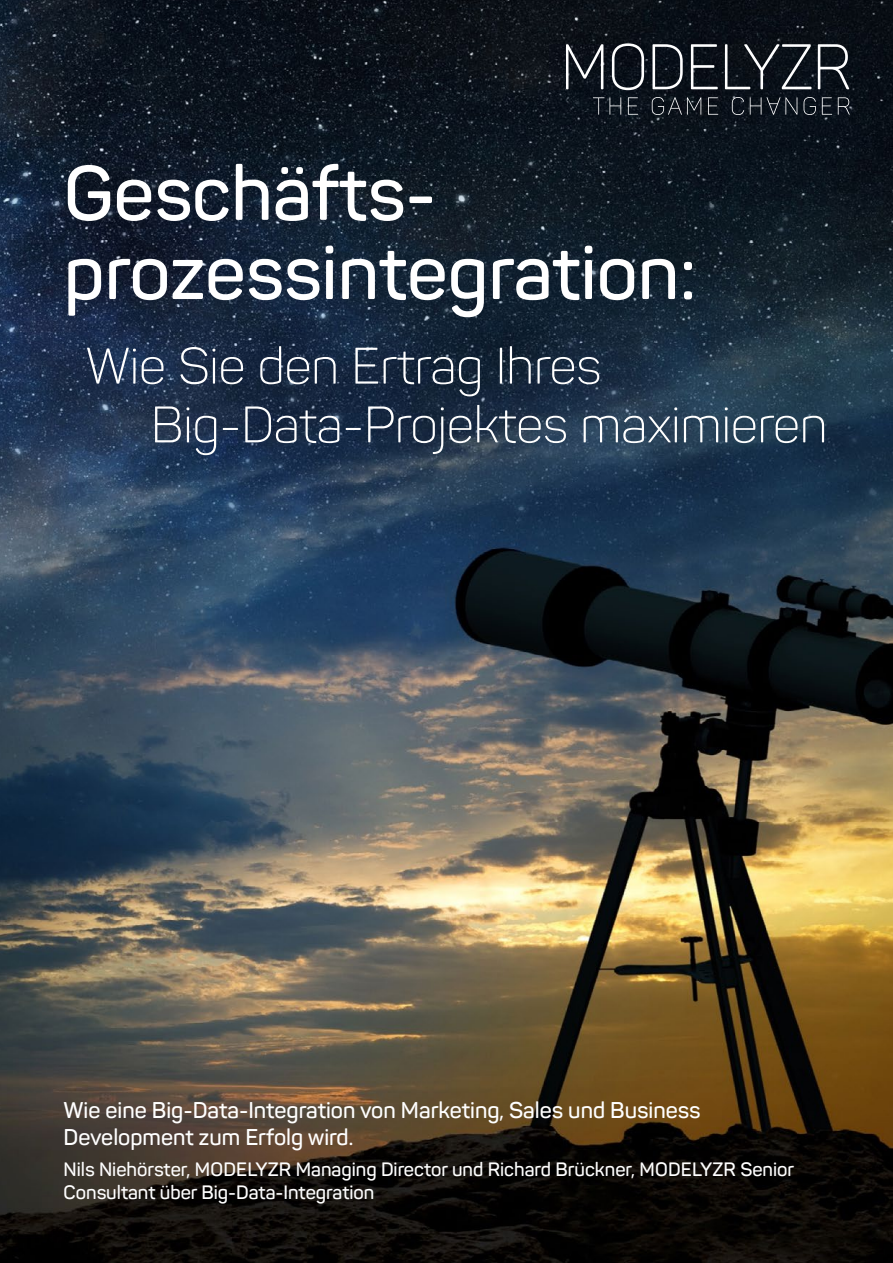
<style>
.page{position:relative;width:893px;height:1263px;background:#fff}
.page>*{position:absolute;margin:0;border:0;box-sizing:border-box;transform-origin:0 0}
.t1{font:600 75.75px/79.2px "Panton";color:#fff}
.t2{font:300 50.55px "Panton";color:#fff}
.t3{font:600 22.5px/27px "Panton";color:#fff}
.t4{font:600 19.2px/23px "Panton";color:#fff}
</style>
<div class="page">
<img style="left:0;top:0;width:893px;height:1263px">
<svg style="left:804px;top:97px;width:12px;height:18px"></svg>
<svg style="left:838px;top:97px;width:12px;height:18px"></svg>
<svg style="left:822px;top:97px;width:10px;height:18px"></svg>
<svg style="left:652px;top:97px;width:49px;height:18px"></svg>
<svg style="left:628px;top:97px;width:10px;height:18px"></svg>
<svg style="left:708px;top:97px;width:10px;height:18px"></svg>
<svg style="left:732px;top:97px;width:12px;height:18px"></svg>
<svg style="left:593px;top:97px;width:28px;height:18px"></svg>
<svg style="left:750px;top:97px;width:47px;height:18px"></svg>
<svg style="left:691px;top:44px;width:27px;height:45px"></svg>
<svg style="left:566px;top:44px;width:37px;height:45px"></svg>
<svg style="left:818px;top:44px;width:31px;height:45px"></svg>
<svg style="left:725px;top:44px;width:86px;height:45px;background:#32373e"></svg>
<svg style="left:612px;top:43px;width:32px;height:47px"></svg>
<svg style="left:652px;top:44px;width:31px;height:45px"></svg>
<h1 class="t1" style="left:64px;top:153px;width:634px">Geschäfts&shy;prozessintegration:</h1>
<h2 class="t2" style="left:86px;top:335px;width:517px">Wie Sie den Ertrag Ihres</h2>
<h2 class="t2" style="left:151px;top:394px;width:678px">Big-Data-Projektes maximieren</h2>
<p class="t3" style="left:64px;top:1097px;width:638px">Wie eine Big-Data-Integration von Marketing, Sales und Business<br>Development zum Erfolg wird.</p>
<p class="t4" style="left:64px;top:1158px;width:732px">Nils Niehörster, MODELYZR Managing Director und Richard Brückner, MODELYZR Senior<br>Consultant über Big-Data-Integration</p>
</div>
